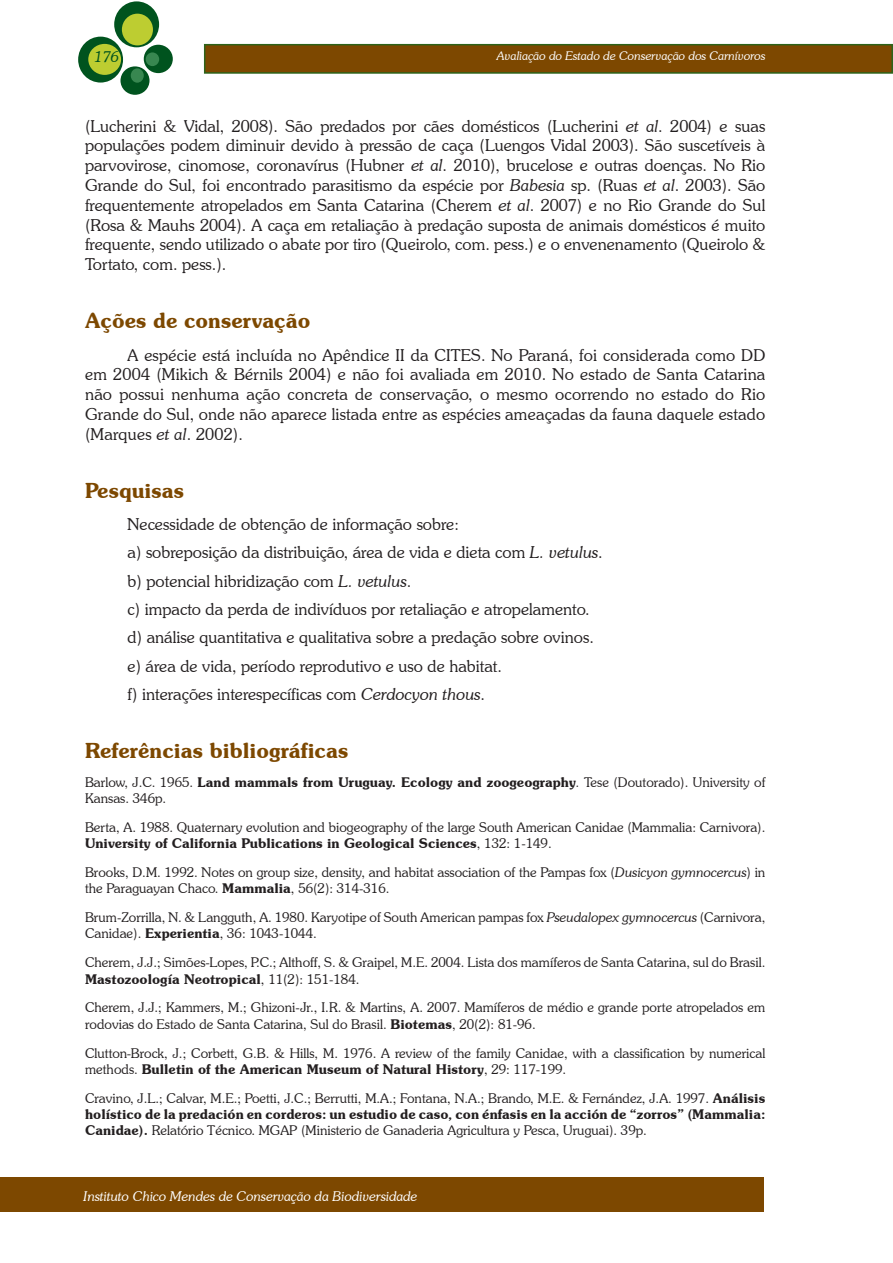
<style>
.page{position:relative;width:893px;height:1263px;background:#fff}
.page>*{position:absolute;margin:0;border:0;box-sizing:border-box;transform-origin:0 0}
.t1{font:600 21px "Souvenir IT Cby BT";color:#7d4800}
.t2{font:300 16.5px/19.8px "Souvenir IT Cby BT";color:#231f20;text-align:justify}
.t3{font:italic 300 15px "Souvenir IT Cby BT";color:#00531e}
.t4{font:300 13.5px/16.2px "Souvenir IT Cby BT";color:#231f20}
.t5{font:italic 300 13.5px "Souvenir IT Cby BT";color:#fff}
.t6{font:italic 300 12px "Souvenir IT Cby BT";color:#fff}
.s1{font-style:italic}
.s2{font-weight:600}
</style>
<div class="page">
<div style="left:205px;top:45px;width:687px;height:28px;background:#7d4800"></div>
<div style="left:204px;top:44px;width:689px;height:30px;border:2px solid #2d631a"></div>
<div style="left:114px;top:1px;width:45px;height:46px;background:#00531e;border-radius:50%"></div>
<div style="left:78px;top:37px;width:45px;height:46px;background:#00531e;border-radius:50%"></div>
<div style="left:144px;top:45px;width:29px;height:28px;background:#00531e;border-radius:50%"></div>
<div style="left:120px;top:66px;width:30px;height:29px;background:#00531e;border-radius:50%"></div>
<div style="left:122px;top:14px;width:31px;height:31px;background:#bdcd31;border-radius:50%"></div>
<div style="left:88px;top:44px;width:33px;height:31px;background:#bdcd31;border-radius:50%"></div>
<div style="left:146px;top:52px;width:13px;height:14px;background:#388750;border-radius:50%"></div>
<div style="left:131px;top:68px;width:13px;height:15px;background:#388750;border-radius:50%"></div>
<div style="left:0;top:1178px;width:764px;height:34px;background:#7d4800"></div>
<p class="t3" style="left:94px;top:48px;width:26px">176</p>
<p class="t6" style="left:497px;top:49px;width:270px">Avaliação do Estado de Conservação dos Carnívoros</p>
<p class="t2" style="left:85px;top:116px;width:682px">(Lucherini &amp; Vidal, 2008). São predados por cães domésticos (Lucherini <span class="s1">et al</span>. 2004) e suas populações podem diminuir devido à pressão de caça (Luengos Vidal 2003). São suscetíveis à parvovirose, cinomose, coronavírus (Hubner <span class="s1">et al</span>. 2010), brucelose e outras doenças. No Rio Grande do Sul, foi encontrado parasitismo da espécie por <span class="s1">Babesia</span> sp. (Ruas <span class="s1">et al</span>. 2003). São frequentemente atropelados em Santa Catarina (Cherem <span class="s1">et al</span>. 2007) e no Rio Grande do Sul (Rosa &amp; Mauhs 2004). A caça em retaliação à predação suposta de animais domésticos é muito frequente, sendo utilizado o abate por tiro (Queirolo, com. pess.) e o envenenamento (Queirolo &amp; Tortato, com. pess.).</p>
<h1 class="t1" style="left:85px;top:307px;width:227px">Ações de conservação</h1>
<p class="t2" style="left:85px;top:345px;width:682px;text-indent:43px">A espécie está incluída no Apêndice II da CITES. No Paraná, foi considerada como DD em 2004 (Mikich &amp; Bérnils 2004) e não foi avaliada em 2010. No estado de Santa Catarina não possui nenhuma ação concreta de conservação, o mesmo ocorrendo no estado do Rio Grande do Sul, onde não aparece listada entre as espécies ameaçadas da fauna daquele estado (Marques <span class="s1">et al</span>. 2002).</p>
<h1 class="t1" style="left:85px;top:477px;width:101px">Pesquisas</h1>
<p class="t2" style="left:128px;top:510px;width:477px;line-height:28.3px;text-align:left">Necessidade de obtenção de informação sobre:<br>a) sobreposição da distribuição, área de vida e dieta com <span class="s1">L. vetulus</span>. b) potencial hibridização com <span class="s1">L. vetulus</span>.<br>c) impacto da perda de indivíduos por retaliação e atropelamento. d) análise quantitativa e qualitativa sobre a predação sobre ovinos. e) área de vida, período reprodutivo e uso de habitat.<br>f) interações interespecíficas com <span class="s1">Cerdocyon thous</span>.</p>
<h1 class="t1" style="left:85px;top:737px;width:265px">Referências bibliográficas</h1>
<p class="t4" style="left:85px;top:774px;width:682px">Barlow, J.C. 1965. <span class="s2">Land mammals from Uruguay. Ecology and zoogeography</span><span class="s1">.</span> Tese (Doutorado). University of<br>Kansas. 346p.</p>
<p class="t4" style="left:85px;top:819px;width:682px">Berta, A. 1988. Quaternary evolution and biogeography of the large South American Canidae (Mammalia: Carnivora).<br><span class="s2">University of California Publications in Geological Sciences</span>, 132: 1-149.</p>
<p class="t4" style="left:85px;top:864px;width:682px">Brooks, D.M. 1992. Notes on group size, density, and habitat association of the Pampas fox (<span class="s1">Dusicyon gymnocercus</span>) in the Paraguayan Chaco. <span class="s2">Mammalia</span>, 56(2): 314-316.</p>
<p class="t4" style="left:85px;top:909px;width:682px">Brum-Zorrilla, N. &amp; Langguth, A. 1980. Karyotipe of South American pampas fox <span class="s1">Pseudalopex gymnocercus</span> (Carnivora,<br>Canidae). <span class="s2">Experientia</span>, 36: 1043-1044.</p>
<p class="t4" style="left:85px;top:954px;width:682px">Cherem, J.J.; Simões-Lopes, P.C.; Althoff, S. &amp; Graipel, M.E. 2004. Lista dos mamíferos de Santa Catarina, sul do Brasil.<br><span class="s2">Mastozoología Neotropical</span>, 11(2): 151-184.</p>
<p class="t4" style="left:85px;top:999px;width:682px">Cherem, J.J.; Kammers, M.; Ghizoni-Jr., I.R. &amp; Martins, A. 2007. Mamíferos de médio e grande porte atropelados em rodovias do Estado de Santa Catarina, Sul do Brasil. <span class="s2">Biotemas</span>, 20(2): 81-96.</p>
<p class="t4" style="left:85px;top:1044px;width:682px">Clutton-Brock, J.; Corbett, G.B. &amp; Hills, M. 1976. A review of the family Canidae, with a classification by numerical methods. <span class="s2">Bulletin of the American Museum of Natural History</span>, 29: 117-199.</p>
<p class="t4" style="left:85px;top:1090px;width:682px;text-align:justify">Cravino, J.L.; Calvar, M.E.; Poetti, J.C.; Berrutti, M.A.; Fontana, N.A.; Brando, M.E. &amp; Fernández, J.A. 1997. <span class="s2">Análisis holístico de la predación en corderos: un estudio de caso, con énfasis en la acción de “zorros” (Mammalia:<br>Canidae).</span> Relatório Técnico. MGAP (Ministerio de Ganaderia Agricultura y Pesca, Uruguai). 39p.</p>
<p class="t5" style="left:84px;top:1188px;width:335px">Instituto Chico Mendes de Conservação da Biodiversidade</p>
</div>
